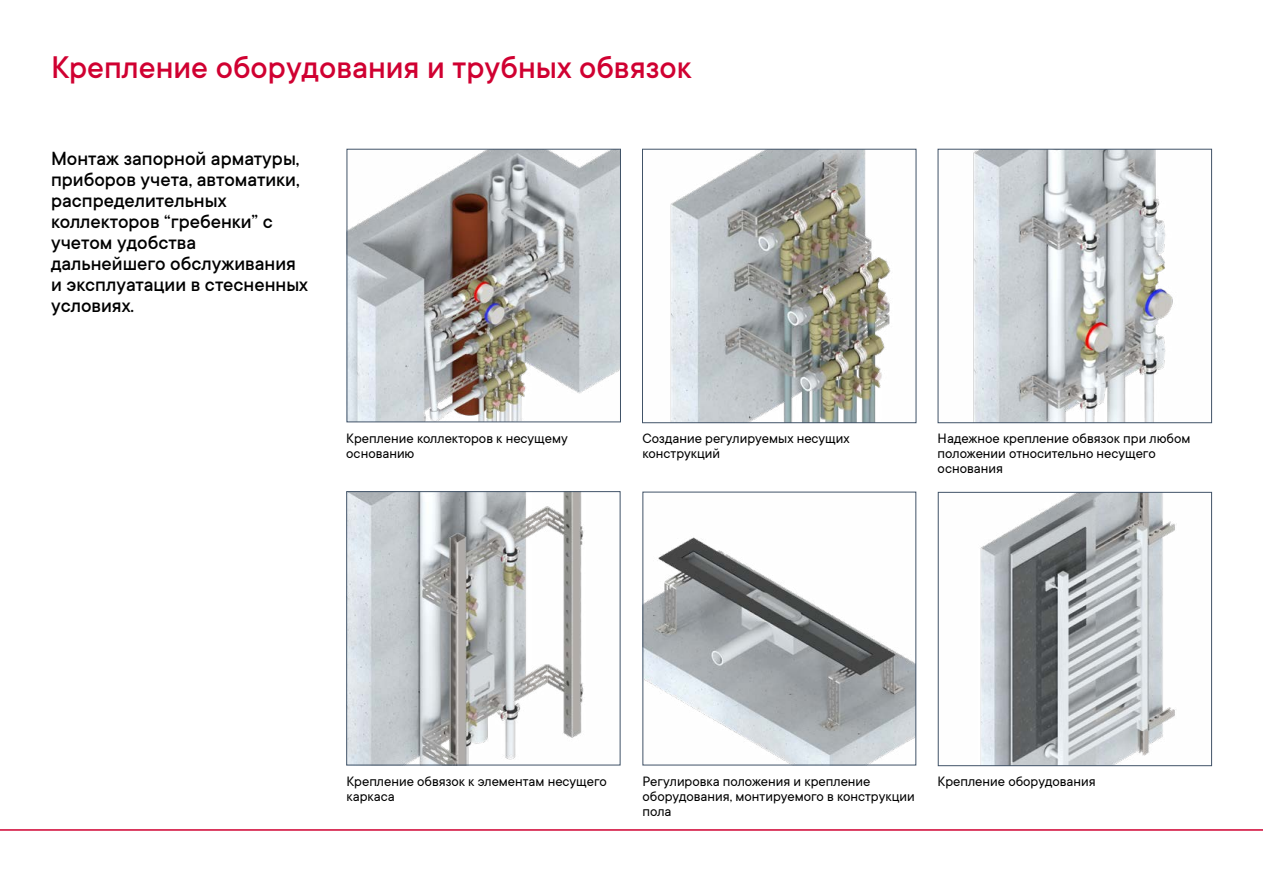
<style>
.page{position:relative;width:1263px;height:893px;background:#fff}
.page>*{position:absolute;margin:0;border:0;box-sizing:border-box;transform-origin:0 0}
.t1{font:500 34.5px "TT Commons";color:#d00031}
.t2{font:500 21px/21px "TT Commons";color:#000}
.t3{font:15px/15px "TT Commons";color:#000}
</style>
<div class="page">
<img style="left:973px;top:151px;width:200px;height:270px">
<div style="left:938px;top:149px;width:274px;height:274px;border:1px solid #415368"></div>
<img style="left:349px;top:151px;width:270px;height:269px">
<div style="left:347px;top:149px;width:274px;height:273px;border:1px solid #415368"></div>
<img style="left:670px;top:151px;width:221px;height:270px">
<div style="left:642px;top:149px;width:274px;height:274px;border:1px solid #415368"></div>
<img style="left:348px;top:493px;width:236px;height:270px">
<div style="left:346px;top:491px;width:274px;height:274px;border:1px solid #415368"></div>
<img style="left:645px;top:537px;width:269px;height:226px">
<img style="left:980px;top:494px;width:196px;height:270px">
<div style="left:938px;top:492px;width:274px;height:274px;border:1px solid #415368"></div>
<hr style="left:0;top:829px;width:1263px;height:2px;background:#d00031">
<h1 class="t1" style="left:51px;top:46px;width:642px">Крепление оборудования и трубных обвязок</h1>
<h2 class="t2" style="left:51px;top:148px;width:259px">Монтаж запорной арматуры, приборов учета, автоматики, распределительных коллекторов “гребенки” с учетом удобства дальнейшего обслуживания и эксплуатации в стесненных условиях.</h2>
<p class="t3" style="left:346px;top:431px;width:223px">Крепление коллекторов к несущему основанию</p>
<p class="t3" style="left:642px;top:431px;width:209px">Создание регулируемых несущих конструкций</p>
<p class="t3" style="left:938px;top:431px;width:254px">Надежное крепление обвязок при любом положении относительно несущего основания</p>
<p class="t3" style="left:346px;top:773px;width:262px">Крепление обвязок к элементам несущего каркаса</p>
<p class="t3" style="left:642px;top:773px;width:229px">Регулировка положения и крепление</p>
<p class="t3" style="left:938px;top:773px;width:160px">Крепление оборудования</p>
<p class="t3" style="left:642px;top:788px;width:274px">оборудования, монтируемого в конструкции пола</p>
</div>
